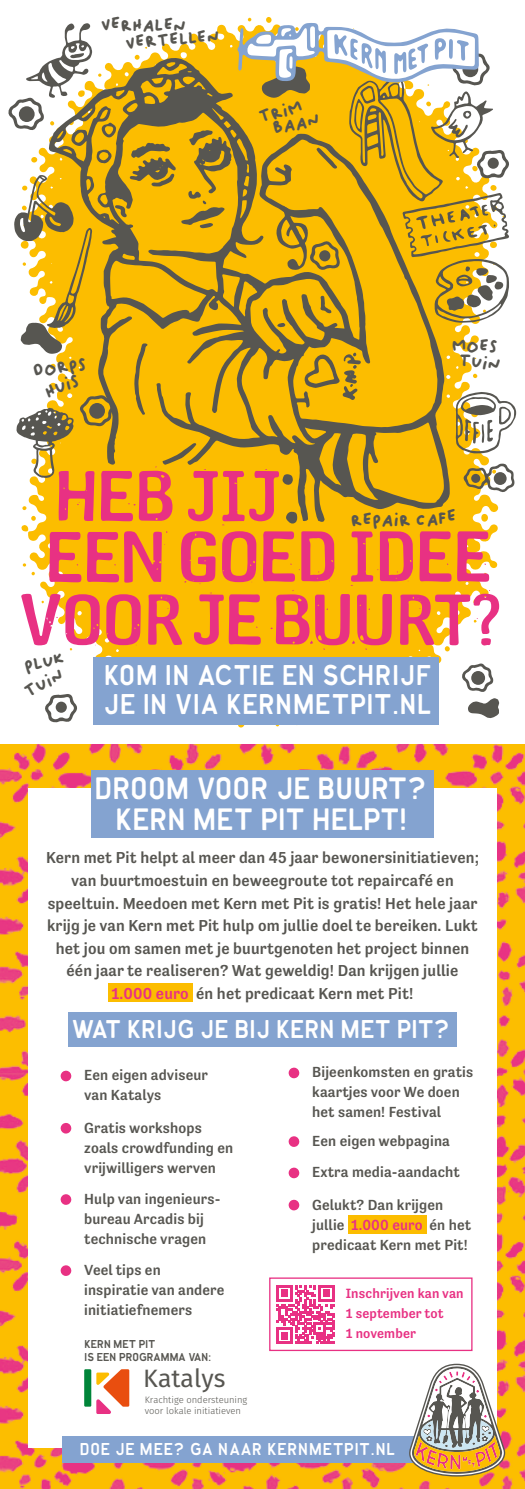
<style>
.page{position:relative;width:525px;height:1489px;background:#fff}
.page>*{position:absolute;margin:0;border:0;box-sizing:border-box;transform-origin:0 0}
.t1{font:200 27px/31.1px "Marquee";letter-spacing:.06em;color:#fff;text-align:center}
.t2{font:25.12px "Fira Sans";color:#575651}
.t3{font:200 25px/28.8px "Marquee";letter-spacing:.075em;color:#fff}
.t4{font:200 22.5px "Marquee";letter-spacing:.06em;color:#fff}
.t5{font:20px "Oliver";letter-spacing:.01em;color:#575651}
.t6{font:500 16.25px/22.5px "Tenso";letter-spacing:.01em;color:#575651;text-align:center}
.t7{font:500 15px/20px "Tenso";letter-spacing:.01em;color:#575651}
.t8{font:200 15px "Marquee";letter-spacing:.1em;color:#fff}
.t9{font:500 13.75px/20px "Tenso";letter-spacing:.01em;color:#e83183}
.t10{font:200 10px/12.5px "Marquee";letter-spacing:.05em;color:#575651}
.t11{font:300 9.38px/11.2px "Fira Sans";color:#575651}
.s1{color:#e83183}
</style>
<div class="page">
<svg style="left:53px;top:651px;width:441px;height:76px"></svg>
<div style="left:93px;top:657px;width:345px;height:67px;background:#84a3d0"></div>
<svg style="left:45px;top:693px;width:33px;height:29px"></svg>
<div style="left:56px;top:701px;width:11px;height:11px;background:#575651;border-radius:50%"></div>
<svg style="left:467px;top:698px;width:32px;height:20px"></svg>
<svg style="left:460px;top:663px;width:33px;height:29px"></svg>
<div style="left:471px;top:671px;width:14px;height:14px;background:#575651;border-radius:50%"></div>
<svg style="left:8px;top:17px;width:508px;height:634px"></svg>
<img style="left:0;top:744px;width:524px;height:744px">
<div style="left:28px;top:788px;width:468px;height:659px;background:#fff"></div>
<div style="left:62px;top:1436px;width:354px;height:26px;background:#84a3d0"></div>
<svg style="left:408px;top:1362px;width:97px;height:114px"></svg>
<div style="left:269px;top:1277px;width:203px;height:73px;border:1px solid #e83183"></div>
<div style="left:273px;top:1282px;width:64px;height:63px;background:linear-gradient(to right,#fff,#fff)"></div>
<svg style="left:276px;top:1285px;width:58px;height:58px"></svg>
<div style="left:68px;top:1012px;width:388px;height:34px;background:#84a3d0"></div>
<svg style="left:60px;top:1070px;width:12px;height:11px"></svg>
<svg style="left:60px;top:1123px;width:12px;height:10px"></svg>
<svg style="left:60px;top:1194px;width:12px;height:11px"></svg>
<svg style="left:60px;top:1265px;width:12px;height:11px"></svg>
<svg style="left:288px;top:1067px;width:11px;height:11px"></svg>
<svg style="left:288px;top:1136px;width:11px;height:11px"></svg>
<svg style="left:288px;top:1167px;width:11px;height:11px"></svg>
<svg style="left:288px;top:1199px;width:11px;height:11px"></svg>
<div style="left:91px;top:769px;width:342px;height:68px;background:#84a3d0"></div>
<div style="left:84px;top:1368px;width:7px;height:38px;background:#008539"></div>
<svg style="left:96px;top:1369px;width:33px;height:44px"></svg>
<div style="left:108px;top:983px;width:84px;height:19px;background:#fcbd00"></div>
<div style="left:347px;top:1215px;width:79px;height:18px;background:#fcbd00"></div>
<p class="t5" style="left:101px;top:13px;width:87px;rotate:1deg">VERHALEN</p>
<p class="t5" style="left:124px;top:32px;width:96px;rotate:-4deg">VERTELLEN</p>
<p class="t5" style="left:256px;top:107px;width:46px;rotate:-16deg">TRIM</p>
<p class="t5" style="left:271px;top:117px;width:49px;rotate:-11deg">BAAN</p>
<p class="t5" style="left:32px;top:360px;width:55px;rotate:-8deg">DORPS</p>
<p class="t5" style="left:42px;top:382px;width:37px;rotate:-20deg">HUIS</p>
<p class="t5" style="left:452px;top:333px;width:47px;rotate:4deg">MOES</p>
<p class="t5" style="left:460px;top:349px;width:43px;rotate:7deg">TUIN</p>
<p class="t5" style="left:350px;top:509px;width:62px">REPAIR</p>
<p class="t5" style="left:414px;top:510px;width:42px;rotate:-6deg">CAFE</p>
<p class="t5" style="left:22px;top:655px;width:42px;rotate:-12deg">PLUK</p>
<p class="t5" style="left:20px;top:683px;width:43px;rotate:-28deg">TUIN</p>
<h3 class="t3" style="left:106px;top:661px;width:327px">KOM IN ACTIE EN SCHRIJF<br>JE IN VIA KERNMETPIT.NL</h3>
<h1 class="t1" style="left:96px;top:772px;width:333px">DROOM VOOR JE BUURT?<br>KERN MET PIT HELPT!</h1>
<p class="t6" style="left:46px;top:846px;width:434px">Kern met Pit helpt al meer dan 45 jaar bewonersinitiatieven; van buurtmoestuin en beweegroute tot repaircafé en speeltuin. Meedoen met Kern met Pit is gratis! Het hele jaar krijg je van Kern met Pit hulp om jullie doel te bereiken. Lukt het jou om samen met je buurtgenoten het project binnen één jaar te realiseren? Wat geweldig! Dan krijgen jullie <span class="s1">1.000 euro</span> én het predicaat Kern met Pit!</p>
<h3 class="t4" style="left:73px;top:1013px;width:379px">WAT KRIJG JE BIJ KERN MET PIT?</h3>
<p class="t7" style="left:84px;top:1065px;width:125px">Een eigen adviseur van Katalys</p>
<p class="t7" style="left:84px;top:1117px;width:150px">Gratis workshops zoals crowdfunding en vrijwilligers werven</p>
<p class="t7" style="left:84px;top:1188px;width:138px">Hulp van ingenieurs&shy;bureau Arcadis bij technische vragen</p>
<p class="t7" style="left:84px;top:1259px;width:142px">Veel tips en inspiratie van andere initiatiefnemers</p>
<p class="t7" style="left:312px;top:1062px;width:162px">Bijeenkomsten en gratis kaartjes voor We doen het samen! Festival</p>
<p class="t7" style="left:312px;top:1125px;width:149px;line-height:31.4px">Een eigen webpagina<br>Extra media-aandacht</p>
<p class="t7" style="left:312px;top:1194px;width:160px">Gelukt? Dan krijgen jullie <span class="s1">1.000 euro</span> én het predicaat Kern met Pit!</p>
<p class="t9" style="left:346px;top:1283px;width:119px">Inschrijven kan van<br>1 september tot<br>1 november</p>
<p class="t10" style="left:85px;top:1337px;width:128px">KERN MET PIT<br>IS EEN PROGRAMMA VAN:</p>
<h2 class="t2" style="left:143px;top:1359px;width:84px">Katalys</h2>
<p class="t11" style="left:145px;top:1393px;width:104px">Krachtige ondersteuning voor lokale initiatieven</p>
<p class="t8" style="left:81px;top:1438px;width:315px">DOE JE MEE? GA NAAR KERNMETPIT.NL</p>
</div>
